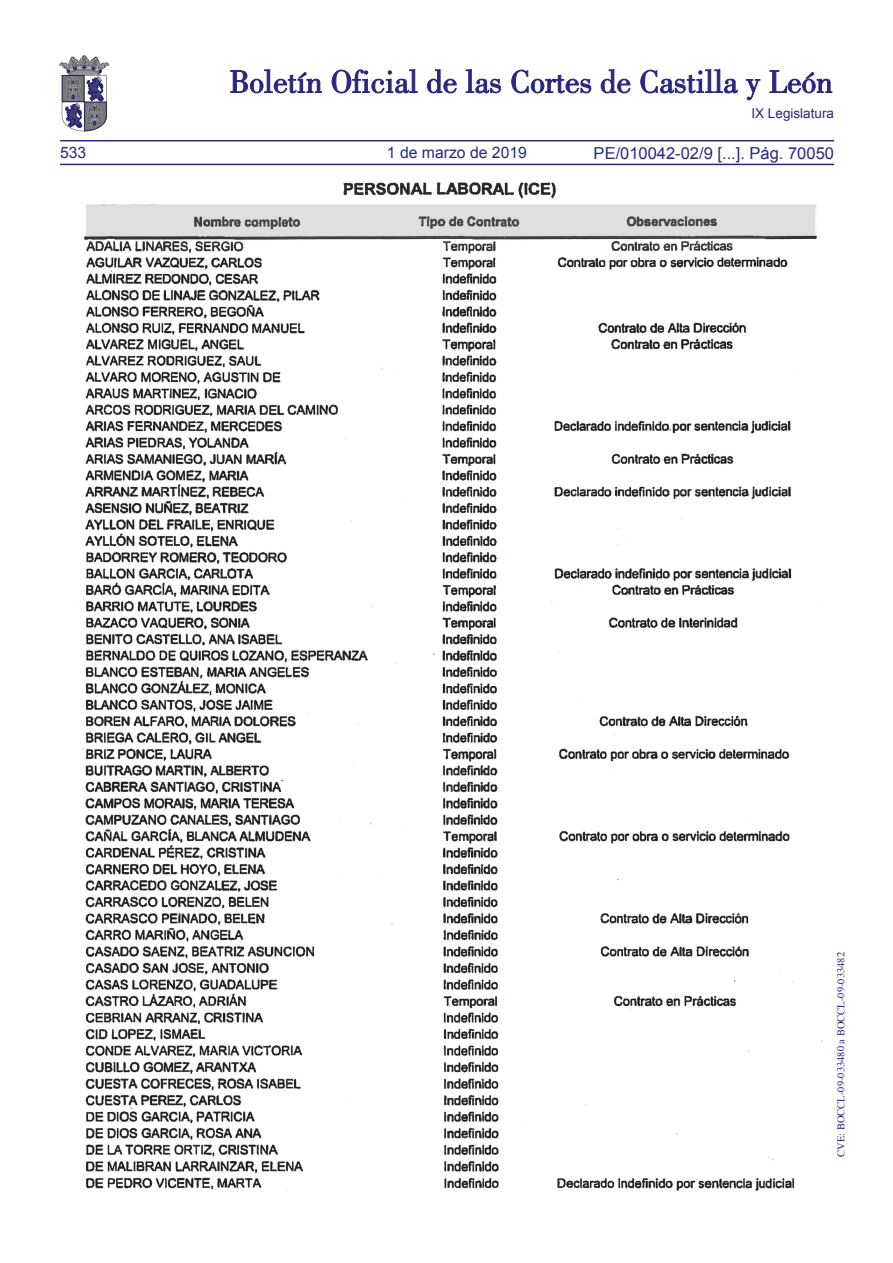
<style>
.page{position:relative;width:893px;height:1263px;background:#fff}
.page>*{position:absolute;margin:0;border:0;box-sizing:border-box;transform-origin:0 0}
.t1{font:16.5px "Arial";color:#292780}
.t2{font:15.75px "Arial";color:#292780}
.t3{font:13.5px "Arial";color:#292780}
.t4{font:10.5px "Times";color:#292780}
</style>
<div class="page">
<hr style="left:60px;top:164px;width:774px;height:1px;background:#292780">
<hr style="left:60px;top:140px;width:774px;height:1px;background:#292780">
<svg style="left:230px;top:69px;width:92px;height:24px"></svg>
<svg style="left:332px;top:69px;width:86px;height:24px"></svg>
<svg style="left:427px;top:69px;width:30px;height:24px"></svg>
<svg style="left:466px;top:69px;width:35px;height:24px"></svg>
<svg style="left:511px;top:70px;width:80px;height:23px"></svg>
<svg style="left:601px;top:69px;width:29px;height:24px"></svg>
<svg style="left:640px;top:69px;width:98px;height:24px"></svg>
<svg style="left:746px;top:79px;width:14px;height:21px"></svg>
<svg style="left:770px;top:70px;width:62px;height:23px"></svg>
<svg style="left:60px;top:55px;width:49px;height:76px"></svg>
<img style="left:78px;top:182px;width:745px;height:1010px">
<h2 class="t2" style="left:60px;top:142px;width:28px">533</h2>
<h2 class="t2" style="left:387px;top:142px;width:142px">1 de marzo de 2019</h2>
<p class="t3" style="left:751px;top:105px;width:84px">IX Legislatura</p>
<h1 class="t1" style="left:594px;top:142px;width:242px">PE/010042-02/9 [...]. Pág. 70050</h1>
<p class="t4" style="left:831px;top:1157px;width:206px;rotate:-90deg">CVE: BOCCL-09-033480 a BOCCL-09-033482</p>
</div>
